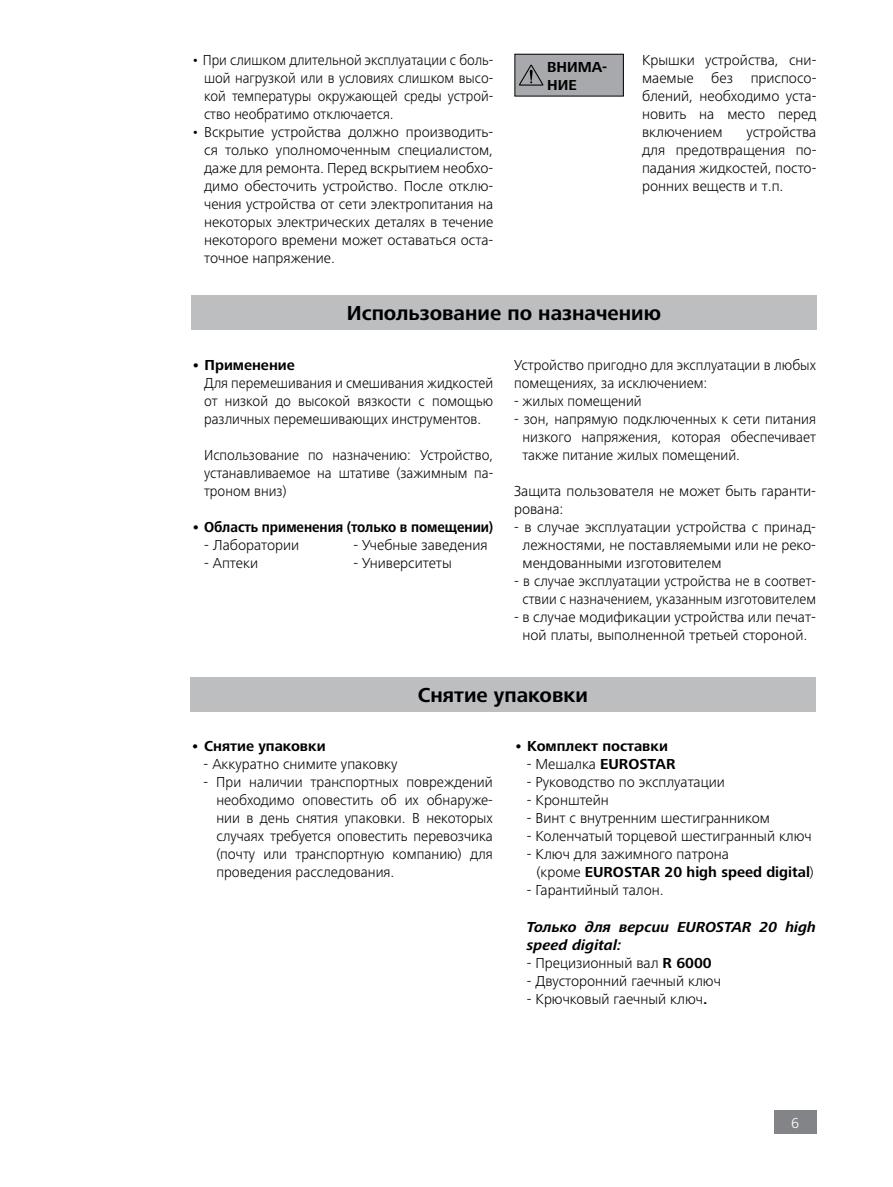
<style>
.page{position:relative;width:893px;height:1187px;background:#fff}
.page>*{position:absolute;margin:0;border:0;box-sizing:border-box;transform-origin:0 0}
.t1{font:700 21px "Frutiger Next IKA";color:#000}
.t2{font:300 15px/18px "Frutiger Next IKA";color:#000;text-align:justify}
.t3{font:300 15px/18px "Frutiger Next IKA";color:#000;text-align:justify;scale:.96 1}
.t4{font:700 15px/18px "Frutiger Next IKA";color:#000}
.t5{font:italic 700 15px/18px "Frutiger Next IKA";color:#000}
.t6{font:300 15px "Frutiger Next IKA";color:#fff}
.s1{font-weight:700}
</style>
<div class="page">
<div style="left:774px;top:1110px;width:42px;height:23px;background:#838487"></div>
<div style="left:515px;top:54px;width:108px;height:42px;background:#a7a9ac"></div>
<div style="left:514px;top:54px;width:110px;height:42px;border:1px solid #000"></div>
<svg style="left:519px;top:64px;width:24px;height:22px"></svg>
<div style="left:191px;top:296px;width:625px;height:34px;background:#bcbec0"></div>
<div style="left:190px;top:677px;width:625px;height:34px;background:#bcbec0"></div>
<p class="t2" style="left:204px;top:51px;width:291px;text-indent:-13px">• При слишком длительной эксплуатации с боль&shy;шой нагрузкой или в условиях слишком высо&shy;кой температуры окружающей среды устрой&shy;ство необратимо отключается.</p>
<p class="t2" style="left:204px;top:123px;width:291px;text-indent:-13px">• Вскрытие устройства должно производить&shy;ся только уполномоченным специалистом, даже для ремонта. Перед вскрытием необхо&shy;димо обесточить устройство. После отклю&shy;чения устройства от сети электропитания на некоторых электрических деталях в течение некоторого времени может оставаться оста&shy;точное напряжение.</p>
<p class="t4" style="left:547px;top:58px;width:62px">ВНИМА-<br>НИЕ</p>
<p class="t2" style="left:642px;top:51px;width:176px">Крышки устройства, сни&shy;маемые без приспосо&shy;блений, необходимо уста&shy;новить на место перед включением</p>
<p class="t2" style="left:642px;top:123px;width:176px;text-indent:104px">устройства для предотвращения по&shy;падания жидкостей, посто&shy;ронних веществ и т.п.</p>
<h1 class="t1" style="left:347px;top:301px;width:316px">Использование по назначению</h1>
<p class="t4" style="left:191px;top:356px;width:105px">• Применение</p>
<p class="t3" style="left:204px;top:374px;width:303px">Для перемешивания и смешивания жидкостей от низкой до высокой вязкости с помощью различных перемешивающих инструментов.</p>
<p class="t3" style="left:204px;top:446px;width:303px">Использование по назначению: Устройство, устанавливаемое на штативе (зажимным па&shy;троном вниз)</p>
<p class="t4" style="left:191px;top:518px;width:303px">• Область применения (только в помещении)</p>
<p class="t2" style="left:204px;top:536px;width:97px">- Лаборатории</p>
<p class="t2" style="left:353px;top:536px;width:136px">- Учебные заведения</p>
<p class="t2" style="left:204px;top:554px;width:55px">- Аптеки</p>
<p class="t2" style="left:353px;top:554px;width:100px">- Университеты</p>
<p class="t2" style="left:514px;top:356px;width:303px">Устройство пригодно для эксплуатации в любых помещениях, за исключением:</p>
<p class="t2" style="left:514px;top:392px;width:129px">- жилых помещений</p>
<p class="t2" style="left:523px;top:410px;width:295px;text-indent:-8px">- зон, напрямую подключенных к сети питания низкого напряжения, которая обеспечивает также питание жилых помещений.</p>
<p class="t2" style="left:514px;top:482px;width:303px">Защита пользователя не может быть гаранти&shy;рована:</p>
<p class="t2" style="left:523px;top:518px;width:295px;text-indent:-9px">- в случае эксплуатации устройства с принад&shy;лежностями, не поставляемыми или не реко&shy;мендованными изготовителем</p>
<p class="t2" style="left:514px;top:572px;width:303px;text-align:center">- в случае эксплуатации устройства не в соответ&shy;ствии с назначением, указанным изготовителем</p>
<p class="t2" style="left:514px;top:608px;width:303px;text-align:center">- в случае модификации устройства или печат&shy;ной платы, выполненной третьей стороной.</p>
<h1 class="t1" style="left:418px;top:682px;width:172px">Снятие упаковки</h1>
<p class="t4" style="left:191px;top:737px;width:136px">• Снятие упаковки</p>
<p class="t2" style="left:204px;top:755px;width:195px">- Аккуратно снимите упаковку</p>
<p class="t2" style="left:216px;top:773px;width:278px;text-indent:-13px">- При наличии транспортных повреждений необходимо оповестить об их обнаруже&shy;нии в день снятия упаковки. В некоторых случаях требуется оповестить перевозчика (почту или транспортную компанию) для проведения расследования.</p>
<p class="t4" style="left:514px;top:737px;width:155px">• Комплект поставки</p>
<p class="t2" style="left:527px;top:755px;width:150px">- Мешалка <span class="s1">EUROSTAR</span></p>
<p class="t2" style="left:527px;top:773px;width:200px">- Руководство по эксплуатации</p>
<p class="t2" style="left:527px;top:791px;width:84px">- Кронштейн</p>
<p class="t2" style="left:527px;top:809px;width:245px">- Винт с внутренним шестигранником</p>
<p class="t2" style="left:527px;top:827px;width:287px">- Коленчатый торцевой шестигранный ключ</p>
<p class="t2" style="left:537px;top:845px;width:279px;text-indent:-10px">- Ключ для зажимного патрона<br>(кроме <span class="s1">EUROSTAR 20 high speed digital</span>)</p>
<p class="t2" style="left:527px;top:881px;width:138px">- Гарантийный талон.</p>
<p class="t5" style="left:527px;top:917px;width:291px">Только для версии EUROSTAR 20 high speed digital:</p>
<p class="t2" style="left:527px;top:953px;width:186px">- Прецизионный вал <span class="s1">R 6000</span></p>
<p class="t2" style="left:527px;top:971px;width:196px">- Двусторонний гаечный ключ</p>
<p class="t2" style="left:527px;top:989px;width:182px">- Крючковый гаечный ключ<span class="s1">.</span></p>
<p class="t6" style="left:791px;top:1113px;width:9px">6</p>
</div>
